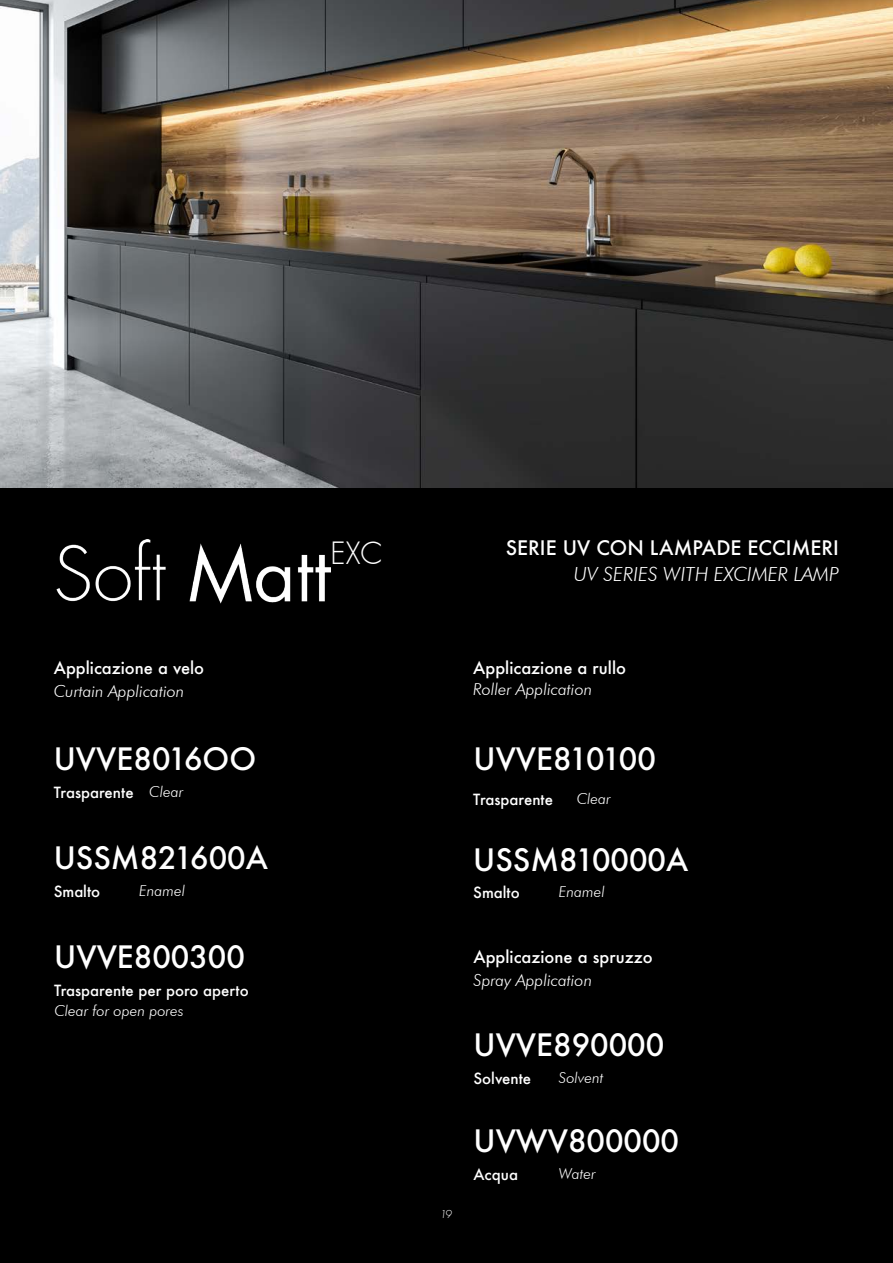
<style>
.page{position:relative;width:893px;height:1263px;background:#000}
.page>*{position:absolute;margin:0;border:0;box-sizing:border-box;transform-origin:0 0}
.t1{font:500 30px "Futura";color:#fff}
.t2{font:300 30px "Futura";color:#fff}
.t3{font:500 19.5px "Futura";color:#fff}
.t4{font:italic 300 19.5px "Futura BT";color:#fff}
.t5{font:500 16.5px "Futura";color:#fff}
.t6{font:italic 300 16.5px "Futura BT";color:#fff}
.t7{font:500 15px "Futura";color:#fff}
.t8{font:italic 300 15px "Futura BT";color:#fff}
.t9{font:italic 300 12px "Futura PT";color:#fff}
</style>
<div class="page">
<img style="left:0;top:0;width:893px;height:488px">
<img style="left:56px;top:539px;width:275px;height:65px">
<p class="t5" style="left:54px;top:657px;width:152px">Applicazione a velo</p>
<p class="t6" style="left:54px;top:681px;width:132px">Curtain Application</p>
<p class="t1" style="left:54px;top:738px;width:204px">UVVE8016OO</p>
<p class="t7" style="left:54px;top:782px;width:81px">Trasparente</p>
<p class="t8" style="left:149px;top:782px;width:36px">Clear</p>
<p class="t2" style="left:331px;top:535px;width:54px">EXC</p>
<p class="t3" style="left:506px;top:534px;width:335px">SERIE UV CON LAMPADE ECCIMERI</p>
<p class="t4" style="left:574px;top:562px;width:267px">UV SERIES WITH EXCIMER LAMP</p>
<p class="t5" style="left:473px;top:657px;width:154px">Applicazione a rullo</p>
<p class="t6" style="left:473px;top:679px;width:120px">Roller Application</p>
<p class="t1" style="left:473px;top:738px;width:184px">UVVE810100</p>
<p class="t7" style="left:473px;top:789px;width:81px">Trasparente</p>
<p class="t8" style="left:577px;top:789px;width:36px">Clear</p>
<p class="t1" style="left:54px;top:837px;width:216px">USSM821600A</p>
<p class="t7" style="left:54px;top:881px;width:48px">Smalto</p>
<p class="t8" style="left:139px;top:881px;width:48px">Enamel</p>
<p class="t7" style="left:473px;top:882px;width:48px">Smalto</p>
<p class="t8" style="left:559px;top:883px;width:48px">Enamel</p>
<p class="t1" style="left:473px;top:839px;width:217px">USSM810000A</p>
<p class="t1" style="left:54px;top:936px;width:192px">UVVE800300</p>
<p class="t7" style="left:54px;top:980px;width:196px">Trasparente per poro aperto</p>
<p class="t8" style="left:54px;top:1001px;width:131px">Clear for open pores</p>
<p class="t9" style="left:440px;top:1207px;width:13px">19</p>
<p class="t5" style="left:473px;top:945px;width:181px">Applicazione a spruzzo</p>
<p class="t6" style="left:473px;top:970px;width:120px">Spray Application</p>
<p class="t1" style="left:473px;top:1024px;width:192px">UVVE890000</p>
<p class="t7" style="left:473px;top:1068px;width:59px">Solvente</p>
<p class="t8" style="left:559px;top:1068px;width:46px">Solvent</p>
<p class="t1" style="left:473px;top:1121px;width:207px">UVWV800000</p>
<p class="t7" style="left:473px;top:1164px;width:46px">Acqua</p>
<p class="t8" style="left:559px;top:1165px;width:38px">Water</p>
</div>
